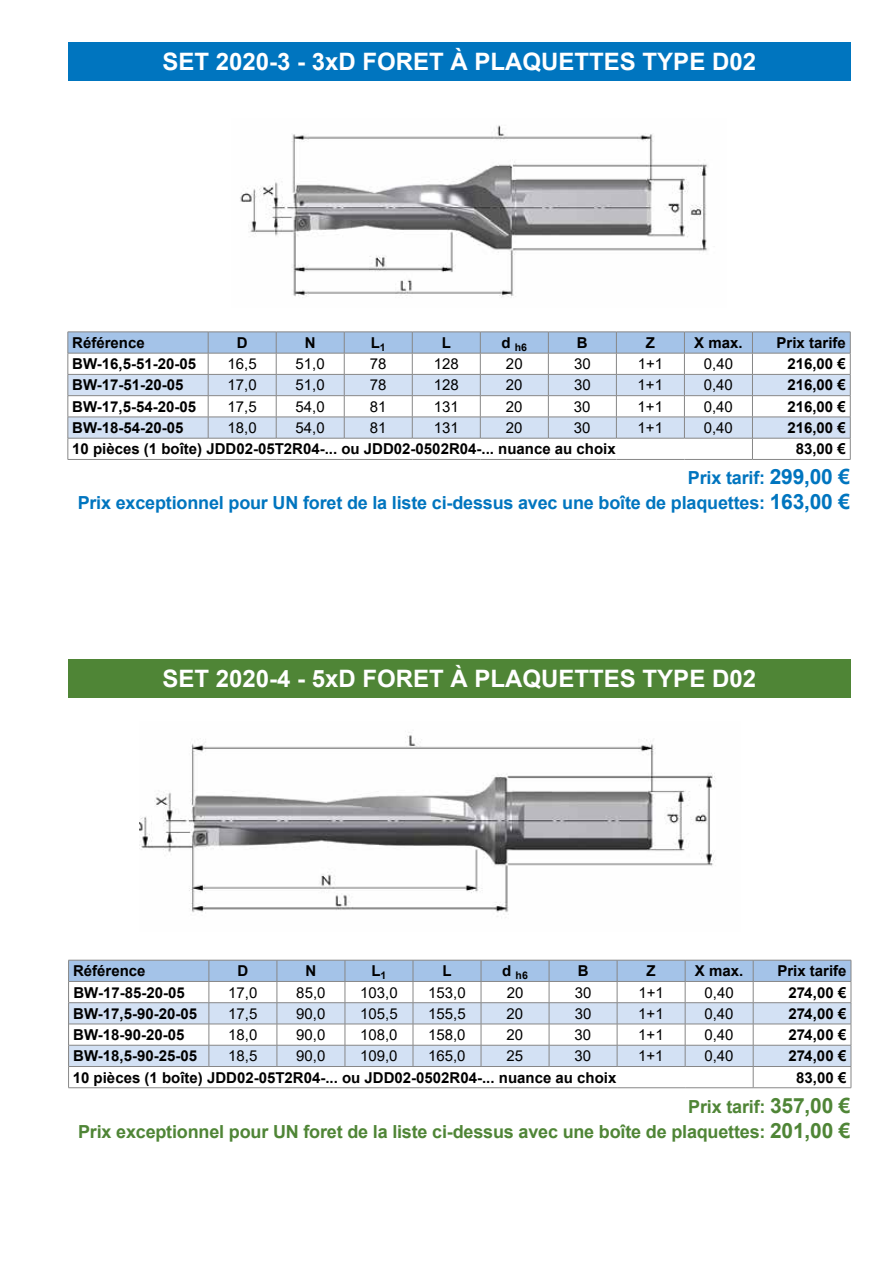
<style>
.page{position:relative;width:893px;height:1263px;background:#fff}
.page>*{position:absolute;margin:0;border:0;box-sizing:border-box;transform-origin:0 0}
.t1{font:700 24px "Arial";color:#fff}
.t2{font:700 18px/25.2px "Arial";letter-spacing:-.01em;color:#0075bf;text-align:right}
.t3{font:700 18px/25.2px "Arial";letter-spacing:-.01em;color:#4f8536;text-align:right}
.t4{font:700 15px "Arial";color:#000}
.t5{font:15px "Arial";color:#000}
.t6{font:700 10.5px "Arial";color:#000}
.s1{font-size:21px}
</style>
<div class="page">
<img style="left:240px;top:125px;width:468px;height:173px">
<img style="left:139px;top:732px;width:577px;height:185px">
<div style="left:68px;top:43px;width:782px;height:38px;background:#0075bf"></div>
<div style="left:68px;top:659px;width:782px;height:38px;background:#4f8536"></div>
<svg style="left:68px;top:332px;width:783px;height:127px"></svg>
<hr style="left:68px;top:459px;width:140px;height:1px;background:#878787">
<hr style="left:208px;top:459px;width:68px;height:1px;background:#878787">
<hr style="left:276px;top:459px;width:68px;height:1px;background:#878787">
<hr style="left:344px;top:459px;width:68px;height:1px;background:#878787">
<hr style="left:412px;top:459px;width:68px;height:1px;background:#878787">
<hr style="left:480px;top:459px;width:68px;height:1px;background:#878787">
<hr style="left:548px;top:459px;width:68px;height:1px;background:#878787">
<hr style="left:616px;top:459px;width:68px;height:1px;background:#878787">
<hr style="left:684px;top:459px;width:68px;height:1px;background:#878787">
<hr style="left:752px;top:459px;width:98px;height:1px;background:#878787">
<hr style="left:68px;top:1087px;width:141px;height:1px;background:#878787">
<hr style="left:209px;top:1087px;width:68px;height:1px;background:#878787">
<hr style="left:277px;top:1087px;width:68px;height:1px;background:#878787">
<hr style="left:345px;top:1087px;width:68px;height:1px;background:#878787">
<hr style="left:413px;top:1087px;width:68px;height:1px;background:#878787">
<hr style="left:481px;top:1087px;width:68px;height:1px;background:#878787">
<hr style="left:549px;top:1087px;width:68px;height:1px;background:#878787">
<hr style="left:617px;top:1087px;width:68px;height:1px;background:#878787">
<hr style="left:685px;top:1087px;width:68px;height:1px;background:#878787">
<hr style="left:753px;top:1087px;width:98px;height:1px;background:#878787">
<svg style="left:68px;top:960px;width:784px;height:127px"></svg>
<h1 class="t1" style="left:162px;top:45px;width:595px">SET 2020-3 - 3xD FORET À PLAQUETTES TYPE D02</h1>
<p class="t4" style="left:72px;top:332px;width:74px">Référence</p>
<p class="t4" style="left:237px;top:332px;width:12px">D</p>
<p class="t4" style="left:305px;top:332px;width:12px">N</p>
<p class="t4" style="left:371px;top:332px;width:17px">L<sub>1</sub></p>
<p class="t4" style="left:442px;top:332px;width:11px">L</p>
<p class="t6" style="left:502px;top:340px;width:27px"><sup>d</sup> h6</p>
<p class="t4" style="left:577px;top:332px;width:12px">B</p>
<p class="t4" style="left:646px;top:332px;width:11px">Z</p>
<p class="t4" style="left:694px;top:332px;width:50px">X max.</p>
<p class="t4" style="left:777px;top:332px;width:71px">Prix tarife</p>
<p class="t4" style="left:72px;top:353px;width:125px">BW-16,5-51-20-05</p>
<p class="t5" style="left:228px;top:354px;width:31px">16,5</p>
<p class="t5" style="left:296px;top:354px;width:31px">51,0</p>
<p class="t5" style="left:370px;top:354px;width:18px">78</p>
<p class="t5" style="left:434px;top:354px;width:27px">128</p>
<p class="t5" style="left:506px;top:354px;width:18px">20</p>
<p class="t5" style="left:574px;top:354px;width:18px">30</p>
<p class="t5" style="left:638px;top:354px;width:27px">1+1</p>
<p class="t5" style="left:704px;top:354px;width:31px">0,40</p>
<p class="t4" style="left:787px;top:353px;width:60px">216,00 €</p>
<p class="t4" style="left:72px;top:375px;width:113px">BW-17-51-20-05</p>
<p class="t5" style="left:228px;top:375px;width:31px">17,0</p>
<p class="t5" style="left:296px;top:375px;width:31px">51,0</p>
<p class="t5" style="left:370px;top:375px;width:18px">78</p>
<p class="t5" style="left:434px;top:375px;width:27px">128</p>
<p class="t5" style="left:506px;top:375px;width:18px">20</p>
<p class="t5" style="left:574px;top:375px;width:18px">30</p>
<p class="t5" style="left:638px;top:375px;width:27px">1+1</p>
<p class="t5" style="left:704px;top:375px;width:31px">0,40</p>
<p class="t4" style="left:787px;top:375px;width:60px">216,00 €</p>
<p class="t4" style="left:72px;top:396px;width:125px">BW-17,5-54-20-05</p>
<p class="t5" style="left:228px;top:396px;width:31px">17,5</p>
<p class="t5" style="left:296px;top:396px;width:31px">54,0</p>
<p class="t5" style="left:370px;top:396px;width:18px">81</p>
<p class="t5" style="left:434px;top:396px;width:27px">131</p>
<p class="t5" style="left:506px;top:396px;width:18px">20</p>
<p class="t5" style="left:574px;top:396px;width:18px">30</p>
<p class="t5" style="left:638px;top:396px;width:27px">1+1</p>
<p class="t5" style="left:704px;top:396px;width:31px">0,40</p>
<p class="t4" style="left:787px;top:396px;width:60px">216,00 €</p>
<p class="t4" style="left:72px;top:417px;width:113px">BW-18-54-20-05</p>
<p class="t5" style="left:227px;top:417px;width:31px">18,0</p>
<p class="t5" style="left:296px;top:417px;width:31px">54,0</p>
<p class="t5" style="left:370px;top:417px;width:18px">81</p>
<p class="t5" style="left:434px;top:417px;width:27px">131</p>
<p class="t5" style="left:506px;top:417px;width:18px">20</p>
<p class="t5" style="left:574px;top:417px;width:18px">30</p>
<p class="t5" style="left:638px;top:417px;width:27px">1+1</p>
<p class="t5" style="left:704px;top:417px;width:31px">0,40</p>
<p class="t4" style="left:787px;top:417px;width:60px">216,00 €</p>
<p class="t4" style="left:72px;top:438px;width:545px">10 pièces (1 boîte) JDD02-05T2R04-... ou JDD02-0502R04-... nuance au choix</p>
<p class="t4" style="left:796px;top:438px;width:52px">83,00 €</p>
<p class="t2" style="left:78px;top:465px;width:774px">Prix tarif: <span class="s1">299,00 €<br></span>Prix exceptionnel pour UN foret de la liste ci-dessus avec une boîte de plaquettes: <span class="s1">163,00 €</span></p>
<h1 class="t1" style="left:162px;top:662px;width:595px">SET 2020-4 - 5xD FORET À PLAQUETTES TYPE D02</h1>
<p class="t4" style="left:73px;top:960px;width:74px">Référence</p>
<p class="t4" style="left:237px;top:960px;width:12px">D</p>
<p class="t4" style="left:305px;top:960px;width:12px">N</p>
<p class="t4" style="left:371px;top:960px;width:17px">L<sub>1</sub></p>
<p class="t4" style="left:443px;top:960px;width:11px">L</p>
<p class="t6" style="left:502px;top:968px;width:27px"><sup>d</sup> h6</p>
<p class="t4" style="left:578px;top:960px;width:12px">B</p>
<p class="t4" style="left:646px;top:960px;width:11px">Z</p>
<p class="t4" style="left:695px;top:960px;width:50px">X max.</p>
<p class="t4" style="left:777px;top:960px;width:71px">Prix tarife</p>
<p class="t4" style="left:73px;top:982px;width:113px">BW-17-85-20-05</p>
<p class="t5" style="left:228px;top:982px;width:31px">17,0</p>
<p class="t5" style="left:296px;top:982px;width:31px">85,0</p>
<p class="t5" style="left:360px;top:982px;width:39px">103,0</p>
<p class="t5" style="left:428px;top:982px;width:39px">153,0</p>
<p class="t5" style="left:507px;top:982px;width:18px">20</p>
<p class="t5" style="left:575px;top:982px;width:18px">30</p>
<p class="t5" style="left:638px;top:982px;width:27px">1+1</p>
<p class="t5" style="left:704px;top:982px;width:31px">0,40</p>
<p class="t4" style="left:788px;top:982px;width:59px">274,00 €</p>
<p class="t4" style="left:73px;top:1003px;width:125px">BW-17,5-90-20-05</p>
<p class="t5" style="left:228px;top:1003px;width:31px">17,5</p>
<p class="t5" style="left:296px;top:1003px;width:31px">90,0</p>
<p class="t5" style="left:360px;top:1003px;width:39px">105,5</p>
<p class="t5" style="left:428px;top:1003px;width:39px">155,5</p>
<p class="t5" style="left:507px;top:1003px;width:18px">20</p>
<p class="t5" style="left:575px;top:1003px;width:18px">30</p>
<p class="t5" style="left:638px;top:1003px;width:27px">1+1</p>
<p class="t5" style="left:704px;top:1003px;width:31px">0,40</p>
<p class="t4" style="left:788px;top:1003px;width:59px">274,00 €</p>
<p class="t4" style="left:73px;top:1024px;width:113px">BW-18-90-20-05</p>
<p class="t5" style="left:228px;top:1024px;width:31px">18,0</p>
<p class="t5" style="left:296px;top:1024px;width:31px">90,0</p>
<p class="t5" style="left:360px;top:1024px;width:39px">108,0</p>
<p class="t5" style="left:428px;top:1024px;width:39px">158,0</p>
<p class="t5" style="left:507px;top:1024px;width:18px">20</p>
<p class="t5" style="left:575px;top:1024px;width:18px">30</p>
<p class="t5" style="left:638px;top:1024px;width:27px">1+1</p>
<p class="t5" style="left:704px;top:1024px;width:31px">0,40</p>
<p class="t4" style="left:788px;top:1024px;width:59px">274,00 €</p>
<p class="t4" style="left:73px;top:1045px;width:125px">BW-18,5-90-25-05</p>
<p class="t5" style="left:228px;top:1046px;width:31px">18,5</p>
<p class="t5" style="left:296px;top:1046px;width:31px">90,0</p>
<p class="t5" style="left:360px;top:1046px;width:39px">109,0</p>
<p class="t5" style="left:428px;top:1046px;width:39px">165,0</p>
<p class="t5" style="left:506px;top:1046px;width:18px">25</p>
<p class="t5" style="left:575px;top:1046px;width:18px">30</p>
<p class="t5" style="left:638px;top:1046px;width:27px">1+1</p>
<p class="t5" style="left:704px;top:1046px;width:31px">0,40</p>
<p class="t4" style="left:788px;top:1045px;width:59px">274,00 €</p>
<p class="t4" style="left:73px;top:1067px;width:545px">10 pièces (1 boîte) JDD02-05T2R04-... ou JDD02-0502R04-... nuance au choix</p>
<p class="t4" style="left:796px;top:1067px;width:52px">83,00 €</p>
<p class="t3" style="left:78px;top:1094px;width:774px">Prix tarif: <span class="s1">357,00 €<br></span>Prix exceptionnel pour UN foret de la liste ci-dessus avec une boîte de plaquettes: <span class="s1">201,00 €</span></p>
</div>
